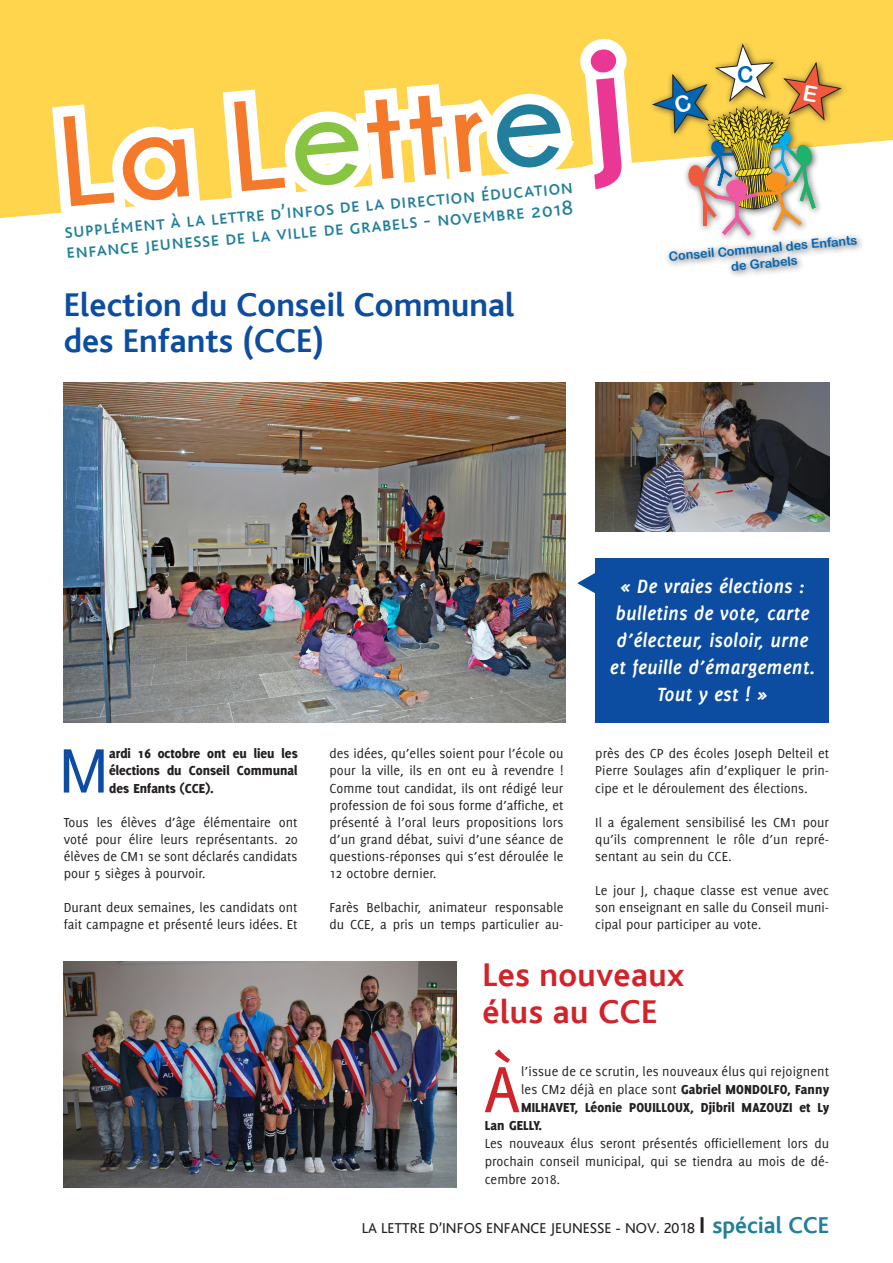
<style>
.page{position:relative;width:893px;height:1263px;background:#fff}
.page>*{position:absolute;margin:0;border:0;box-sizing:border-box;transform-origin:0 0}
.t1{font:700 127.5px "Champagne&Limousines";color:#f4792a}
.t2{font:71.4px "Delicious";color:#d1232a}
.t3{font:68.55px "Delicious";color:#0d4da1}
.t4{font:700 34.5px/36px "Bliss";color:#0d4da1}
.t5{font:700 34.5px/37.5px "Bliss";letter-spacing:.01em;color:#d1232a}
.t6{font:italic 700 21px/27px "Delicious";color:#fff}
.t7{font:21px/21px "Bliss Caps";color:#227f9c}
.t8{font:15px "Bliss";color:#231f20}
.t9{font:14.25px/17.1px "Delicious";color:#231f20;text-align:justify}
.t10{font:800 14.25px/17.1px "Delicious";color:#231f20;text-align:justify}
.t11{font:12.6px/15.1px "Arial Rounded MT Bold";color:#0166b3;text-align:center}
.s1{color:#86c441}
.s2{color:#227f9c}
.s3{font-weight:800}
.s4{font-weight:700;font-size:24px}
.s5{font-weight:700;font-size:24px;color:#227f9c}
</style>
<div class="page">
<svg style="left:0;top:0;width:893px;height:218px;background:#feda64"></svg>
<img style="left:64px;top:383px;width:502px;height:340px">
<div style="left:595px;top:559px;width:234px;height:164px;background:#0d4da1"></div>
<svg style="left:577px;top:573px;width:18px;height:21px"></svg>
<img style="left:595px;top:383px;width:234px;height:148px">
<img style="left:64px;top:961px;width:392px;height:227px">
<svg style="left:41px;top:0;width:829px;height:276px"></svg>
<p class="t1" style="left:54px;top:93px;width:505px;rotate:-5deg">La L<span class="s1">e</span>ttr<span class="s2">e</span></p>
<p class="t7" style="left:64px;top:221px;width:512px;rotate:-5deg">supplément à la lettre d’infos de la direction éducation enfance jeunesse de la ville de grabels - novembre 2018</p>
<p class="t4" style="left:64px;top:287px;width:452px">Election du Conseil Communal des Enfants (CCE)</p>
<p class="t11" style="left:668px;top:249px;width:191px;rotate:-5deg">Conseil Communal des Enfants de Grabels</p>
<p class="t3" style="left:58px;top:731px;width:52px">M</p>
<p class="t10" style="left:109px;top:745px;width:190px">ardi 16 octobre ont eu lieu les élections du Conseil Communal des Enfants (CCE).</p>
<p class="t9" style="left:64px;top:813px;width:235px">Tous les élèves d’âge élémentaire ont voté pour élire leurs représentants. 20 élèves de CM1 se sont déclarés candidats pour 5 sièges à pourvoir.</p>
<p class="t9" style="left:64px;top:899px;width:235px">Durant deux semaines, les candidats ont fait campagne et présenté leurs idées. Et</p>
<p class="t9" style="left:330px;top:745px;width:235px">des idées, qu’elles soient pour l’école ou pour la ville, ils en ont eu à revendre !<br>Comme tout candidat, ils ont rédigé leur profession de foi sous forme d’affiche, et présenté à l’oral leurs propositions lors d’un grand débat, suivi d’une séance de questions-réponses qui s’est déroulée le 12 octobre dernier.</p>
<p class="t9" style="left:330px;top:899px;width:235px">Farès Belbachir, animateur responsable du CCE, a pris un temps particulier au-</p>
<p class="t6" style="left:621px;top:573px;width:186px">« De vraies élections :</p>
<p class="t6" style="left:616px;top:600px;width:195px">bulletins de vote, carte d’électeur, isoloir, urne</p>
<p class="t6" style="left:610px;top:654px;width:207px">et feuille d’émargement.</p>
<p class="t6" style="left:658px;top:681px;width:111px">Tout y est ! »</p>
<p class="t9" style="left:595px;top:745px;width:235px">près des CP des écoles Joseph Delteil et Pierre Soulages afin d’expliquer le prin&shy;cipe et le déroulement des élections.</p>
<p class="t9" style="left:595px;top:813px;width:235px">Il a également sensibilisé les CM1 pour qu’ils comprennent le rôle d’un repré&shy;sentant au sein du CCE.</p>
<p class="t9" style="left:595px;top:882px;width:235px">Le jour J, chaque classe est venue avec son enseignant en salle du Conseil muni&shy;cipal pour participer au vote.</p>
<p class="t5" style="left:483px;top:956px;width:203px">Les nouveaux élus au CCE</p>
<p class="t2" style="left:484px;top:1049px;width:38px">À</p>
<p class="t9" style="left:521px;top:1063px;width:310px">l’issue de ce scrutin, les nouveaux élus qui rejoignent</p>
<p class="t9" style="left:521px;top:1081px;width:310px">les CM2 déjà en place sont <span class="s3">Gabriel MONDOLFO, Fanny</span></p>
<p class="t10" style="left:521px;top:1099px;width:310px">MILHAVET, Léonie POUILLOUX, Djibril MAZOUZI et Ly</p>
<p class="t10" style="left:485px;top:1117px;width:59px">Lan GELLY.</p>
<p class="t9" style="left:485px;top:1134px;width:346px;line-height:18px">Les nouveaux élus seront présentés officiellement lors du prochain conseil municipal, qui se tiendra au mois de dé&shy;cembre 2018.</p>
<p class="t8" style="left:362px;top:1220px;width:469px">LA LETTRE D’INFOS ENFANCE JEUNESSE - NOV. 2018 <span class="s4">I</span> <span class="s5">spécial CCE</span></p>
</div>
